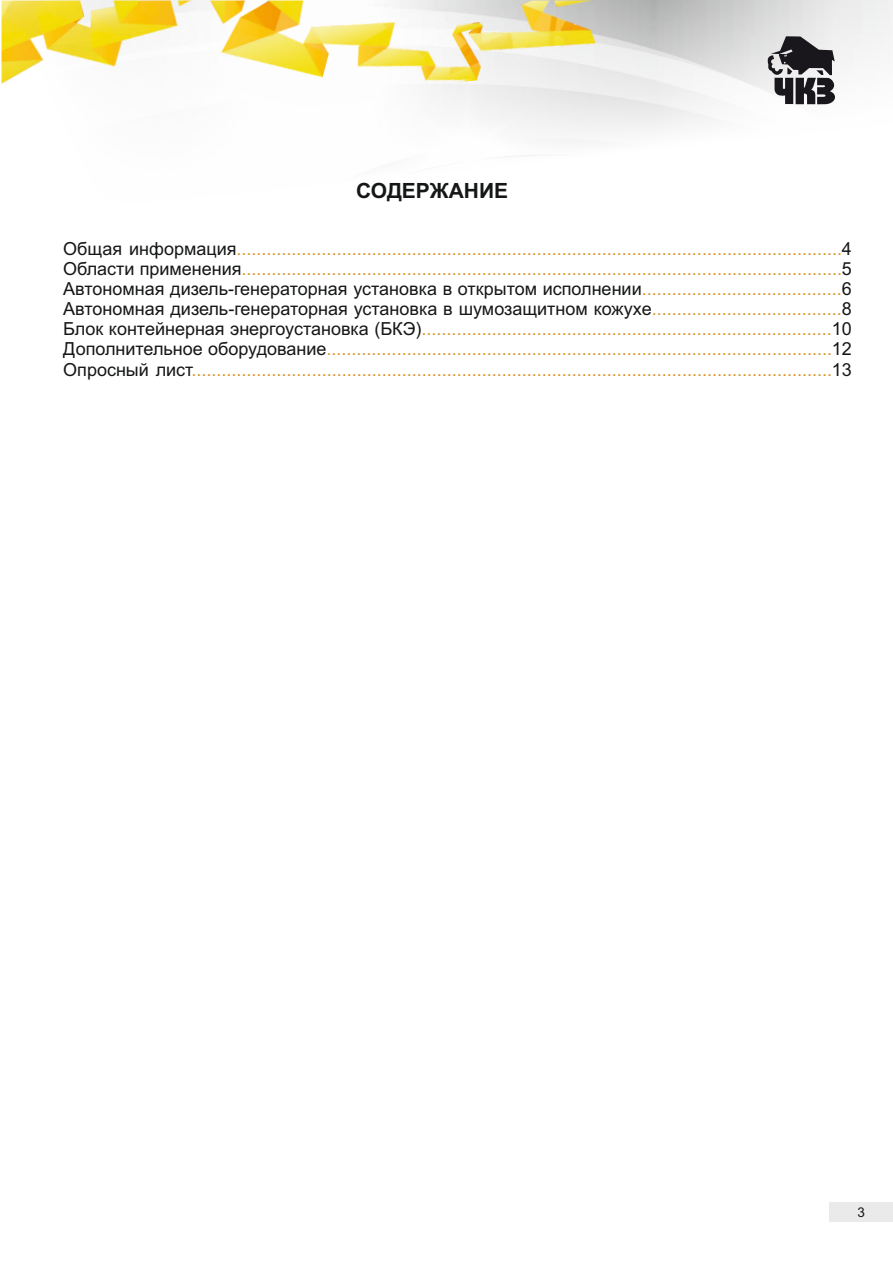
<style>
.page{position:relative;width:893px;height:1263px;background:#fff}
.page>*{position:absolute;margin:0;border:0;box-sizing:border-box;transform-origin:0 0}
.t1{font:700 21px "Arial";color:#151616}
.t2{font:18px/20.1px "Arial";color:#da9324;text-align:justify}
.t3{font:13.5px "Arial";color:#151616}
.s1{color:#151616}
</style>
<div class="page">
<svg style="left:766px;top:36px;width:69px;height:68px"></svg>
<img style="left:2px;top:1px;width:638px;height:128px">
<div style="left:829px;top:1202px;width:64px;height:20px;background:#eaeaeb"></div>
<p class="t1" style="left:356px;top:182px;width:153px">СОДЕРЖАНИЕ</p>
<p class="t2" style="left:63px;top:240px;width:790px"><span class="s1">Общая информация</span>.........................................................................................................................<span class="s1">4<br>Области применения</span>........................................................................................................................<span class="s1">5<br>Автономная дизель-генераторная установка в открытом исполнении</span>........................................<span class="s1">6<br>Автономная дизель-генераторная установка в шумозащитном кожухе</span>......................................<span class="s1">8<br>Блок контейнерная энергоустановка (БКЭ)</span>..................................................................................<span class="s1">10<br>Дополнительное оборудование</span>.....................................................................................................<span class="s1">12<br>Опросный лист</span>................................................................................................................................<span class="s1">13</span></p>
<p class="t3" style="left:857px;top:1207px;width:9px">3</p>
</div>
